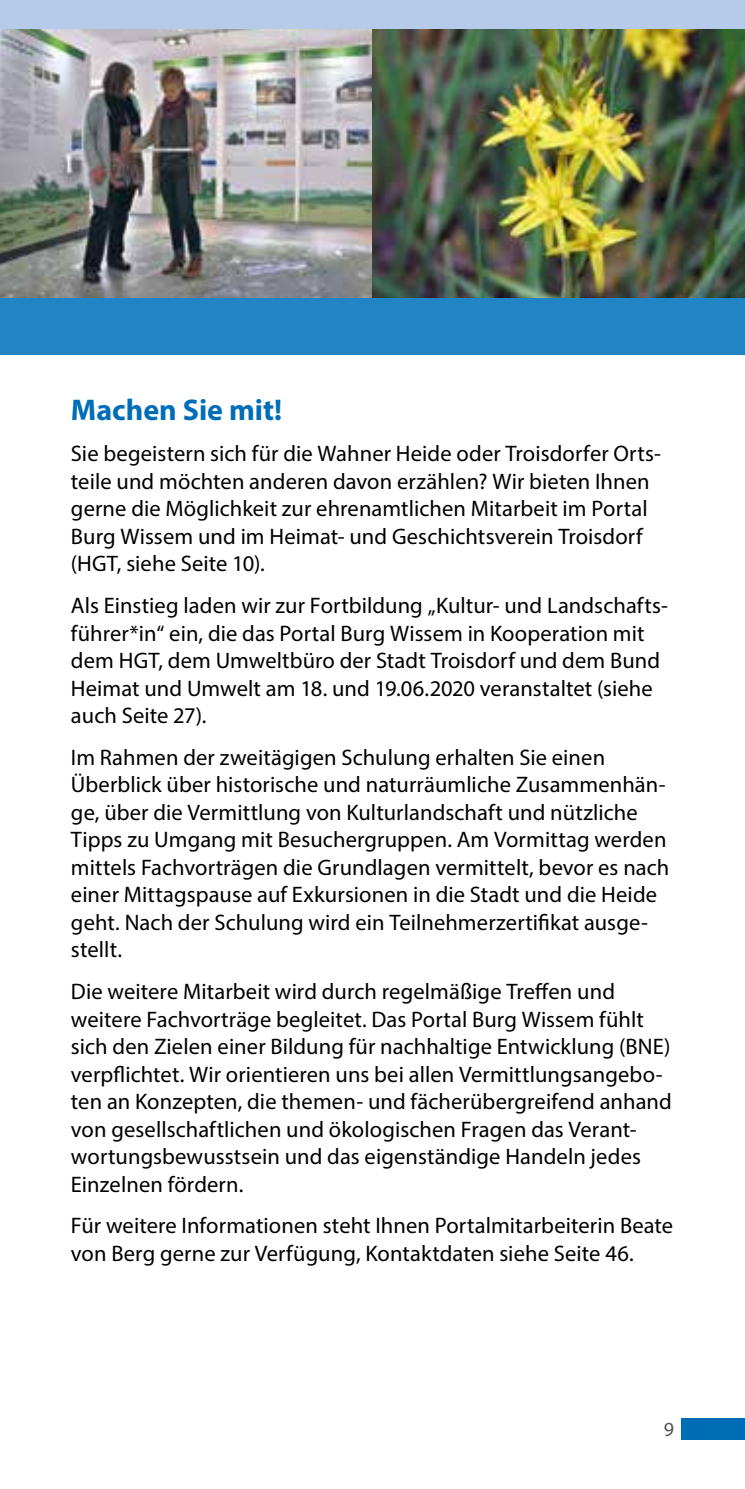
<style>
.page{position:relative;width:745px;height:1489px;background:#fff}
.page>*{position:absolute;margin:0;border:0;box-sizing:border-box;transform-origin:0 0}
.t1{font:700 30px "Myriad Pro";color:#006db7}
.t2{font:22.5px/27.5px "Myriad Pro";letter-spacing:.005em;color:#000}
.t3{font:20px "Myriad Pro";color:#535454}
</style>
<div class="page">
<img style="left:0;top:28px;width:372px;height:270px">
<img style="left:372px;top:28px;width:372px;height:270px">
<div style="left:0;top:298px;width:744px;height:56px;background:#2184c4"></div>
<div style="left:681px;top:1418px;width:63px;height:21px;background:#006db7"></div>
<div style="left:0;top:0;width:744px;height:28px;background:#b6cae9"></div>
<p class="t1" style="left:71px;top:390px;width:213px">Machen Sie mit!</p>
<p class="t2" style="left:71px;top:439px;width:591px">Sie begeistern sich für die Wahner Heide oder Troisdorfer Orts&shy;teile und möchten anderen davon erzählen? Wir bieten Ihnen gerne die Möglichkeit zur ehrenamtlichen Mitarbeit im Portal Burg Wissem und im Heimat- und Geschichtsverein Troisdorf (HGT, siehe Seite 10).</p>
<p class="t2" style="left:71px;top:591px;width:598px">Als Einstieg laden wir zur Fortbildung „Kultur- und Landschafts&shy;führer*in“ ein, die das Portal Burg Wissem in Kooperation mit dem HGT, dem Umweltbüro der Stadt Troisdorf und dem Bund Heimat und Umwelt am 18. und 19.06.2020 veranstaltet (siehe auch Seite 27).</p>
<p class="t2" style="left:71px;top:743px;width:599px">Im Rahmen der zweitägigen Schulung erhalten Sie einen Überblick über historische und naturräumliche Zusammenhän&shy;ge, über die Vermittlung von Kulturlandschaft und nützliche Tipps zu Umgang mit Besuchergruppen. Am Vormittag werden mittels Fachvorträgen die Grundlagen vermittelt, bevor es nach einer Mittagspause auf Exkursionen in die Stadt und die Heide geht. Nach der Schulung wird ein Teilnehmerzertifkat ausge&shy;stellt.</p>
<p class="t2" style="left:71px;top:977px;width:602px">Die weitere Mitarbeit wird durch regelmäßige Trefen und weitere Fachvorträge begleitet. Das Portal Burg Wissem fühlt sich den Zielen einer Bildung für nachhaltige Entwicklung (BNE) verpfichtet. Wir orientieren uns bei allen Vermittlungsangebo&shy;ten an Konzepten, die themen- und fächerübergreifend anhand von gesellschaftlichen und ökologischen Fragen das Verant&shy;wortungsbewusstsein und das eigenständige Handeln jedes Einzelnen fördern.</p>
<p class="t2" style="left:71px;top:1211px;width:603px">Für weitere Informationen steht Ihnen Portalmitarbeiterin Beate von Berg gerne zur Verfügung, Kontaktdaten siehe Seite 46.</p>
<p class="t3" style="left:663px;top:1417px;width:12px">9</p>
</div>
